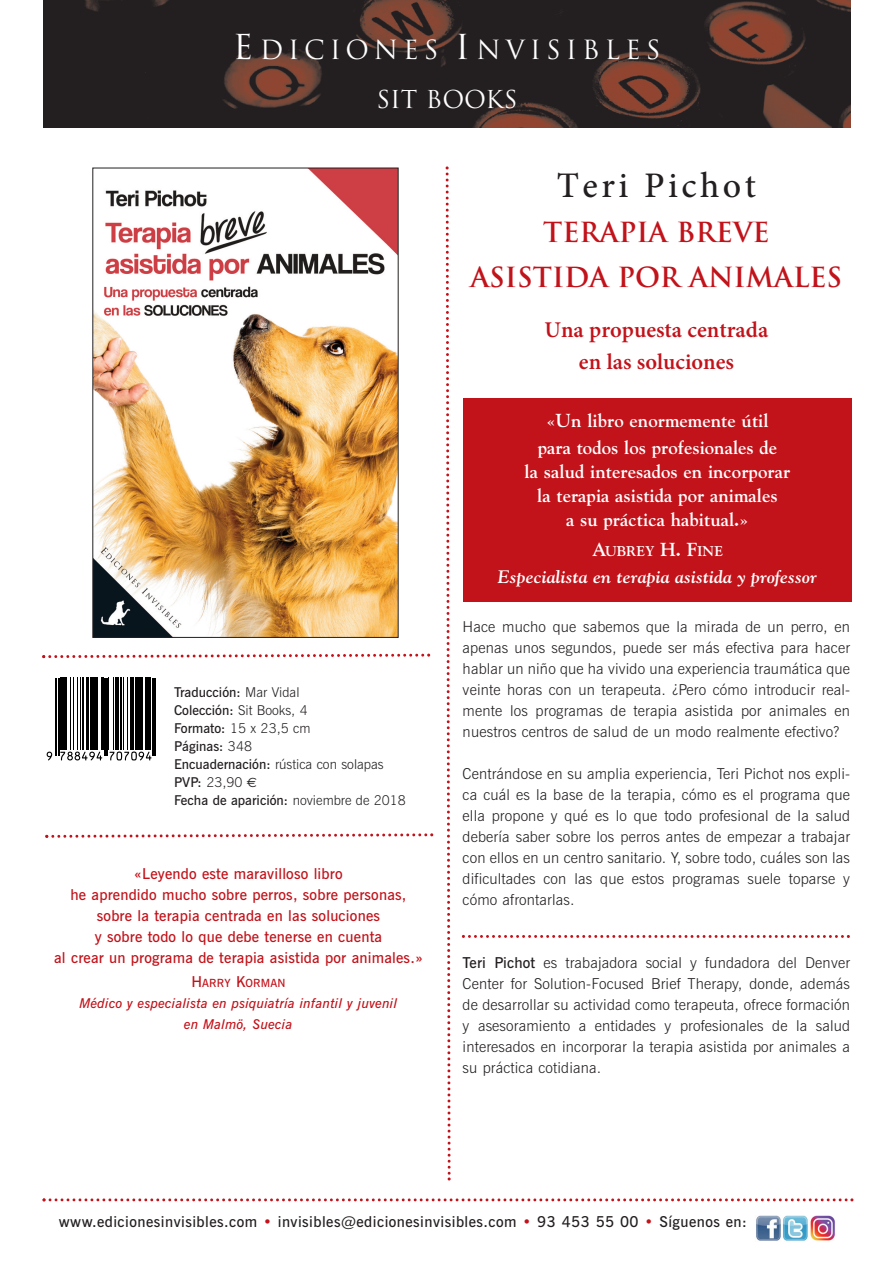
<style>
.page{position:relative;width:893px;height:1263px;background:#fff}
.page>*{position:absolute;margin:0;border:0;box-sizing:border-box;transform-origin:0 0}
.t1{font:500 36px "Minion Pro";letter-spacing:.095em;color:#231f20}
.t2{font:700 27px/45px "Trajan";color:#c2121a;text-align:center}
.t3{font:25.65px "Trajan";letter-spacing:.195em;color:#fff}
.t4{font:24px "Trajan";color:#fff}
.t5{font:600 22.5px/31.5px "Minion Pro";color:#c2121a;text-align:center}
.t6{font:700 18.75px/24px "Goudy";color:#fff;text-align:center}
.t7{font:italic 700 18px "Goudy";color:#fff}
.t8{font:300 15px/21px "News Gothic BT";letter-spacing:.01em;color:#231f20;text-align:justify}
.t9{font:600 15px/21px "News Gothic BT";letter-spacing:.01em;color:#c2121a;text-align:center}
.t10{font:600 15px "News Gothic BT";letter-spacing:.03em;color:#231f20}
.t11{font:700 14.1px "Goudy";color:#fff}
.t12{font:600 13.5px/18px "News Gothic BT";color:#231f20}
.t13{font:italic 600 13.5px/21px "News Gothic BT";letter-spacing:.01em;color:#c2121a;text-align:center}
.t14{font:600 11.25px "News Gothic BT";letter-spacing:.015em;color:#c2121a}
.s1{font-size:33.45px}
.s2{font-weight:300}
.s3{font-family:"Euro Sans";font-weight:400}
.s4{font-size:15px}
.s5{font-size:18.75px}
.s6{font-weight:600}
.s7{color:#c2121a}
</style>
<div class="page">
<img style="left:95px;top:170px;width:301px;height:466px">
<div style="left:93px;top:168px;width:305px;height:470px;border:1px solid #231f20"></div>
<svg style="left:445px;top:166px;width:6px;height:1014px"></svg>
<svg style="left:462px;top:935px;width:388px;height:3px"></svg>
<svg style="left:42px;top:653px;width:388px;height:6px"></svg>
<svg style="left:45px;top:833px;width:388px;height:5px"></svg>
<svg style="left:46px;top:677px;width:110px;height:84px"></svg>
<svg style="left:47px;top:752px;width:5px;height:8px"></svg>
<hr style="left:56px;top:678px;width:1px;height:77px;background:#000">
<hr style="left:58px;top:678px;width:1px;height:77px;background:#000">
<hr style="left:60px;top:678px;width:3px;height:72px;background:#000">
<hr style="left:64px;top:678px;width:2px;height:72px;background:#000">
<hr style="left:70px;top:678px;width:1px;height:72px;background:#000">
<hr style="left:73px;top:678px;width:1px;height:72px;background:#000">
<hr style="left:77px;top:678px;width:1px;height:72px;background:#000">
<hr style="left:80px;top:678px;width:1px;height:72px;background:#000">
<hr style="left:82px;top:678px;width:1px;height:72px;background:#000">
<hr style="left:86px;top:678px;width:2px;height:72px;background:#000">
<hr style="left:91px;top:678px;width:1px;height:72px;background:#000">
<hr style="left:93px;top:678px;width:3px;height:72px;background:#000">
<svg style="left:60px;top:751px;width:42px;height:9px"></svg>
<hr style="left:97px;top:678px;width:1px;height:72px;background:#000">
<hr style="left:101px;top:678px;width:2px;height:72px;background:#000">
<hr style="left:104px;top:678px;width:1px;height:77px;background:#000">
<hr style="left:106px;top:678px;width:1px;height:77px;background:#000">
<hr style="left:108px;top:678px;width:1px;height:72px;background:#000">
<hr style="left:113px;top:678px;width:1px;height:72px;background:#000">
<hr style="left:116px;top:678px;width:3px;height:72px;background:#000">
<hr style="left:121px;top:678px;width:1px;height:72px;background:#000">
<hr style="left:123px;top:678px;width:1px;height:72px;background:#000">
<hr style="left:127px;top:678px;width:1px;height:72px;background:#000">
<hr style="left:130px;top:678px;width:3px;height:72px;background:#000">
<hr style="left:136px;top:678px;width:1px;height:72px;background:#000">
<hr style="left:138px;top:678px;width:3px;height:72px;background:#000">
<hr style="left:142px;top:678px;width:1px;height:72px;background:#000">
<svg style="left:110px;top:751px;width:41px;height:9px"></svg>
<hr style="left:145px;top:678px;width:1px;height:72px;background:#000">
<hr style="left:147px;top:678px;width:3px;height:72px;background:#000">
<hr style="left:152px;top:678px;width:1px;height:77px;background:#000">
<hr style="left:154px;top:678px;width:2px;height:77px;background:#000">
<div style="left:463px;top:398px;width:388px;height:203px;background:#c2121a"></div>
<svg style="left:43px;top:1198px;width:810px;height:3px"></svg>
<img style="left:756px;top:1215px;width:79px;height:26px">
<img style="left:43px;top:0;width:807px;height:128px">
<h3 class="t3" style="left:233px;top:35px;width:429px"><span class="s1">E</span>DICIONES <span class="s1">I</span>NVISIBLES</h3>
<h3 class="t4" style="left:376px;top:85px;width:142px">SIT BOOKS</h3>
<h1 class="t1" style="left:557px;top:172px;width:201px">Teri Pichot</h1>
<h2 class="t2" style="left:471px;top:210px;width:373px">TERAPIA BREVE<br>ASISTIDA POR ANIMALES</h2>
<h3 class="t5" style="left:545px;top:316px;width:225px">Una propuesta centrada en las soluciones</h3>
<p class="t12" style="left:174px;top:684px;width:233px">Traducción: <span class="s2">Mar Vidal<br></span>Colección: <span class="s2">Sit Books, 4<br></span>Formato: <span class="s2">15 x 23,5 cm<br></span>Páginas: <span class="s2">348<br></span>Encuadernación: <span class="s2">rústica con solapas<br></span>PVP: <span class="s2">23,90</span> <span class="s3">€<br></span>Fecha de aparición: <span class="s2">noviembre de 2018</span></p>
<p class="t9" style="left:54px;top:864px;width:370px">«Leyendo este maravilloso libro<br>he aprendido mucho sobre perros, sobre personas, sobre la terapia centrada en las soluciones<br>y sobre todo lo que debe tenerse en cuenta<br>al crear un programa de terapia asistida por animales.»</p>
<p class="t14" style="left:191px;top:978px;width:95px"><span class="s4">H</span>ARRY <span class="s4">K</span>ORMAN</p>
<p class="t13" style="left:79px;top:994px;width:319px">Médico y especialista en psiquiatría infantil y juvenil en Malmö, Suecia</p>
<p class="t6" style="left:538px;top:407px;width:241px;line-height:27px">«Un libro enormemente útil para todos los profesionales de</p>
<p class="t6" style="left:525px;top:459px;width:267px">la salud interesados en incorporar la terapia asistida por animales<br>a su práctica habitual.»</p>
<p class="t11" style="left:592px;top:543px;width:132px"><span class="s5">A</span>UBREY <span class="s5">H. F</span>INE</p>
<p class="t7" style="left:498px;top:566px;width:321px">Especialista en terapia asistida y professor</p>
<p class="t8" style="left:463px;top:617px;width:389px">Hace mucho que sabemos que la mirada de un perro, en apenas unos segundos, puede ser más efectiva para hacer hablar un niño que ha vivido una experiencia traumática que veinte horas con un terapeuta. ¿Pero cómo introducir real&shy;mente los programas de terapia asistida por animales en nuestros centros de salud de un modo realmente efectivo?</p>
<p class="t8" style="left:463px;top:764px;width:389px">Centrándose en su amplia experiencia, Teri Pichot nos expli&shy;ca cuál es la base de la terapia, cómo es el programa que ella propone y qué es lo que todo profesional de la salud debería saber sobre los perros antes de empezar a trabajar con ellos en un centro sanitario. Y, sobre todo, cuáles son las dificultades con las que estos programas suele toparse y cómo afrontarlas.</p>
<p class="t8" style="left:463px;top:953px;width:389px"><span class="s6">Teri Pichot</span> es trabajadora social y fundadora del Denver Center for Solution-Focused Brief Therapy, donde, además de desarrollar su actividad como terapeuta, ofrece formación y asesoramiento a entidades y profesionales de la salud interesados en incorporar la terapia asistida por animales a su práctica cotidiana.</p>
<p class="t10" style="left:59px;top:1216px;width:690px">www.edicionesinvisibles.com <span class="s7">•</span> invisibles@edicionesinvisibles.com <span class="s7">•</span> 93 453 55 00 <span class="s7">•</span> Síguenos en:</p>
</div>
